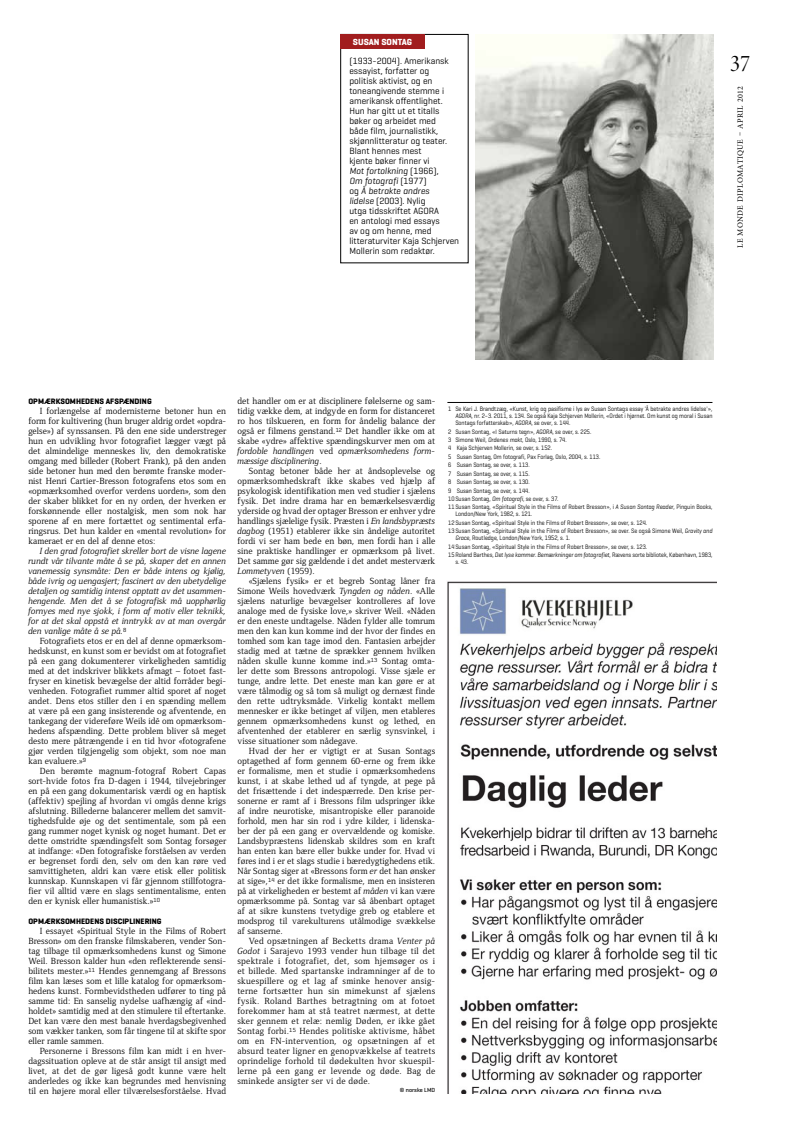
<style>
.page{position:relative;width:794px;height:1134px;background:#fff}
.page>*{position:absolute;margin:0;border:0;box-sizing:border-box;transform-origin:0 0}
.t1{font:24px "Minion Pro Cn Disp";color:#000}
.t2{font:9.2px/10px "Foundry Form Serif";letter-spacing:.005em;color:#000;text-align:justify}
.t3{font:9.2px/10px "Geogrotesque";color:#000}
.t4{font:italic 9.2px/10px "Foundry Form Serif";letter-spacing:.005em;color:#000;text-align:justify}
.t5{font:700 9px "Geogrotesque";color:#fff}
.t6{font:700 8px "Geogrotesque";letter-spacing:.005em;color:#000}
.t7{font:8px "Minion Pro";letter-spacing:.035em;color:#000}
.t8{font:6.5px/8.4px "Geogrotesque";color:#000;scale:.9 1}
.t9{font:500 6px "Geogrotesque";color:#000}
.s1{font-style:italic}
</style>
<div class="page">
<hr style="left:447px;top:402px;width:265px;height:1px;background:#000">
<img style="left:476px;top:35px;width:237px;height:324px">
<img style="left:447px;top:581px;width:269px;height:512px">
<div style="left:340px;top:34px;width:128px;height:229px;border:1px solid #000"></div>
<div style="left:340px;top:34px;width:84px;height:15px;background:#a11d1e"></div>
<p class="t5" style="left:353px;top:36px;width:61px">SUSAN SONTAG</p>
<p class="t3" style="left:349px;top:56px;width:111px">(1933-2004). Amerikansk essayist, forfatter og politisk aktivist, og en toneangivende stemme i amerikansk offentlighet.<br>Hun har gitt ut et titalls bøker og arbeidet med<br>både film, journalistikk, skjønnlitteratur og teater.<br>Blant hennes mest<br>kjente bøker finner vi<br><span class="s1">Mot fortolkning</span> (1966),<br><span class="s1">Om fotografi</span> (1977)<br>og <span class="s1">Å betrakte andres<br>lidelse</span> (2003). Nylig<br>utga tidsskriftet AGORA<br>en antologi med essays<br>av og om henne, med litteraturviter Kaja Schjerven<br>Mollerin som redaktør.</p>
<h1 class="t1" style="left:730px;top:49px;width:21px">37</h1>
<p class="t7" style="left:735px;top:248px;width:164px;rotate:-90deg">LE MONDE DIPLOMATIQUE – APRIL 2012</p>
<p class="t6" style="left:28px;top:396px;width:125px">OPMÆRKSOMHEDENS AFSPÆNDING</p>
<p class="t2" style="left:28px;top:406px;width:199px;text-indent:11px">I forlængelse af modernisterne betoner hun en form for kultivering (hun bruger aldrig ordet «opdra&shy;gelse») af synssansen. På den ene side understreger hun en udvikling hvor fotografiet lægger vægt på det almindelige menneskes liv, den demokratiske omgang med billeder (Robert Frank), på den anden side betoner hun med den berømte franske moder&shy;nist Henri Cartier-Bresson fotografens etos som en «opmærksomhed overfor verdens uorden», som den der skaber blikket for en ny orden, der hverken er forskønnende eller nostalgisk, men som nok har sporene af en mere fortættet og sentimental erfa&shy;ringsrus. Det hun kalder en «mental revolution» for kameraet er en del af denne etos:</p>
<p class="t4" style="left:28px;top:546px;width:199px;text-indent:11px">I den grad fotografiet skreller bort de visne lagene rundt vår tilvante måte å se på, skaper det en annen vanemessig synsmåte: Den er både intens og kjølig, både ivrig og uengasjert; fascinert av den ubetydelige detaljen og samtidig intenst opptatt av det usammen&shy;hengende. Men det å se fotografisk må uopphørlig fornyes med nye sjokk, i form af motiv eller teknikk, for at det skal oppstå et inntrykk av at man overgår den vanlige måte å se på.<sup>8</sup></p>
<p class="t2" style="left:28px;top:636px;width:199px;text-indent:11px">Fotografiets etos er en del af denne opmærksom&shy;hedskunst, en kunst som er bevidst om at fotografiet på een gang dokumenterer virkeligheden samtidig med at det indskriver blikkets afmagt – fotoet fast&shy;fryser en kinetisk bevægelse der altid forråder begi&shy;venheden. Fotografiet rummer altid sporet af noget andet. Dens etos stiller den i en spænding mellem at være på een gang insisterende og afventende, en tankegang der videreføre Weils idé om opmærksom&shy;hedens afspænding. Dette problem bliver så meget desto mere påtrængende i en tid hvor «fotografene gjør verden tilgjengelig som objekt, som noe man kan evaluere.»<sup>9</sup></p>
<p class="t2" style="left:28px;top:766px;width:199px;text-indent:11px">Den berømte magnum-fotograf Robert Capas sort-hvide fotos fra D-dagen i 1944, tilvejebringer en på een gang dokumentarisk værdi og en haptisk (affektiv) spejling af hvordan vi omgås denne krigs afslutning. Billederne balancerer mellem det samvit&shy;tighedsfulde øje og det sentimentale, som på een gang rummer noget kynisk og noget humant. Det er dette omstridte spændingsfelt som Sontag forsøger at indfange: «Den fotografiske forståelsen av verden er begrenset fordi den, selv om den kan røre ved samvittigheten, aldri kan være etisk eller politisk kunnskap. Kunnskapen vi får gjennom stillfotogra&shy;fier vil alltid være en slags sentimentalisme, enten den er kynisk eller humanistisk.»<sup>10</sup></p>
<p class="t6" style="left:28px;top:916px;width:135px">OPMÆRKSOMHEDENS DISCIPLINERING</p>
<p class="t2" style="left:28px;top:926px;width:199px;text-indent:11px">I essayet «Spiritual Style in the Films of Robert Bresson» om den franske filmskaberen, vender Son&shy;tag tilbage til opmærksomhedens kunst og Simone Weil. Bresson kalder hun «den reflekterende sensi&shy;bilitets mester.»<sup>11</sup> Hendes gennemgang af Bressons film kan læses som et lille katalog for opmærksom&shy;hedens kunst. Formbevidstheden udfører to ting på samme tid: En sanselig nydelse uafhængig af «ind&shy;holdet» samtidig med at den stimulere til eftertanke.<br>Det kan være den mest banale hverdagsbegivenhed som vækker tanken, som får tingene til at skifte spor eller ramle sammen.</p>
<p class="t2" style="left:28px;top:1046px;width:199px;text-indent:11px">Personerne i Bressons film kan midt i en hver&shy;dagssituation opleve at de står ansigt til ansigt med livet, at det de gør ligeså godt kunne være helt anderledes og ikke kan begrundes med henvisning til en højere moral eller tilværelsesforståelse. Hvad</p>
<p class="t2" style="left:237px;top:396px;width:199px">det handler om er at disciplinere følelserne og sam&shy;tidig vække dem, at indgyde en form for distanceret ro hos tilskueren, en form for åndelig balance der også er filmens genstand.<sup>12</sup> Det handler ikke om at skabe «ydre» affektive spændingskurver men om at <span class="s1">fordoble handlingen</span> ved <span class="s1">opmærksomhedens form&shy;mæssige disciplinering</span>.</p>
<p class="t2" style="left:237px;top:466px;width:199px;text-indent:11px">Sontag betoner både her at åndsoplevelse og opmærksomhedskraft ikke skabes ved hjælp af psykologisk identifikation men ved studier i sjælens fysik. Det indre drama har en bemærkelsesværdig yderside og hvad der optager Bresson er enhver ydre handlings sjælelige fysik. Præsten i <span class="s1">En landsbypræsts dagbog</span> (1951) etablerer ikke sin åndelige autoritet fordi vi ser ham bede en bøn, men fordi han i alle sine praktiske handlinger er opmærksom på livet.<br>Det samme gør sig gældende i det andet mesterværk <span class="s1">Lommetyven</span> (1959).</p>
<p class="t2" style="left:237px;top:576px;width:199px;text-indent:11px">«Sjælens fysik» er et begreb Sontag låner fra Simone Weils hovedværk <span class="s1">Tyngden og nåden</span>. «Alle sjælens naturlige bevægelser kontrolleres af love analoge med de fysiske love,» skriver Weil. «Nåden er den eneste undtagelse. Nåden fylder alle tomrum men den kan kun komme ind der hvor der findes en tomhed som kan tage imod den. Fantasien arbejder stadig med at tætne de sprækker gennem hvilken nåden skulle kunne komme ind.»<sup>13</sup> Sontag omta&shy;ler dette som Bressons antropologi. Visse sjæle er tunge, andre lette. Det eneste man kan gøre er at være tålmodig og så tom så muligt og dernæst finde den rette udtryksmåde. Virkelig kontakt mellem mennesker er ikke betinget af viljen, men etableres gennem opmærksomhedens kunst og lethed, en afventenhed der etablerer en særlig synsvinkel, i visse situationer som nådegave.</p>
<p class="t2" style="left:237px;top:746px;width:199px;text-indent:11px">Hvad der her er vigtigt er at Susan Sontags optagethed af form gennem 60-erne og frem ikke er formalisme, men et studie i opmærksomhedens kunst, i at skabe lethed ud af tyngde, at pege på det frisættende i det indespærrede. Den krise per&shy;sonerne er ramt af i Bressons film udspringer ikke af indre neurotiske, misantropiske eller paranoide forhold, men har sin rod i ydre kilder, i lidenska&shy;ber der på een gang er overvældende og komiske.<br>Landsbypræstens lidenskab skildres som en kraft han enten kan bære eller bukke under for. Hvad vi føres ind i er et slags studie i bæredygtighedens etik.<br>Når Sontag siger at «Bressons form <span class="s1">er</span> det han ønsker at sige»,<sup>14</sup> er det ikke formalisme, men en insisteren på at virkeligheden er bestemt af <span class="s1">måden</span> vi kan være opmærksomme på. Sontag var så åbenbart optaget af at sikre kunstens tvetydige greb og etablere et modsprog til varekulturens utålmodige svækkelse af sanserne.</p>
<p class="t2" style="left:237px;top:936px;width:199px;text-indent:11px">Ved opsætningen af Becketts drama <span class="s1">Venter på Godot</span> i Sarajevo 1993 vender hun tilbage til det spektrale i fotografiet, det, som hjemsøger os i et billede. Med spartanske indramninger af de to skuespillere og et lag af sminke henover ansig&shy;terne fortsætter hun sin mimekunst af sjælens fysik. Roland Barthes betragtning om at fotoet forekommer ham at stå teatret nærmest, at dette sker gennem et relæ: nemlig Døden, er ikke gået Sontag forbi.<sup>15</sup> Hendes politiske aktivisme, håbet om en FN-intervention, og opsætningen af et absurd teater ligner en genopvækkelse af teatrets oprindelige forhold til dødekulten hvor skuespil&shy;lerne på een gang er levende og døde. Bag de sminkede ansigter ser vi de døde.</p>
<p class="t9" style="left:400px;top:1086px;width:37px">© norske LMD</p>
<p class="t8" style="left:455px;top:405px;width:287px;line-height:7px;text-align:justify;text-indent:-7px">1 Se Kari J. Brandtzæg, «Kunst, krig og pasifisme i lys av Susan Sontags essay 'Å betrakte andres lidelse'», <span class="s1">AGORA</span>, nr. 2–3. 2011, s. 134. Se også Kaja Schjerven Mollerin, «Ordet i hjørnet. Om kunst og moral i Susan Sontags forfatterskab», <span class="s1">AGORA,</span> se over, s. 144.</p>
<p class="t8" style="left:448px;top:427px;width:295px">2 Susan Sontag, «I Saturns tegn», <span class="s1">AGORA,</span> se over, s. 225.<br>3 Simone Weil, <span class="s1">Ordenes makt</span>, Oslo, 1990, s. 74.<br>4 Kaja Schjerven Mollerin, se over, s. 152.<br>5 Susan Sontag, Om fotografi, Pax Forlag, Oslo, 2004, s. 113.<br>6 Susan Sontag, se over, s. 113.<br>7 Susan Sontag, se over, s. 115.<br>8 Susan Sontag, se over, s. 130.<br>9 Susan Sontag, se over, s. 144.<br>10Susan Sontag, <span class="s1">Om fotografi,</span> se over, s. 37.<br>11Susan Sontag, «Spiritual Style in the Films of Robert Bresson», i <span class="s1">A Susan Sontag Reader</span>, Pinguin Books,</p>
<p class="t8" style="left:448px;top:510px;width:295px;text-indent:7px">London/New York, 1982, s. 121.<br>12Susan Sontag, «Spiritual Style in the Films of Robert Bresson», se over, s. 124.<br>13Susan Sontag, «Spiritual Style in the Films of Robert Bresson», se over. Se også Simone Weil, <span class="s1">Gravity and</span></p>
<p class="t8" style="left:448px;top:534px;width:295px;text-indent:7px"><span class="s1">Grace</span>, Routledge, London/New York, 1952, s. 1.<br>14Susan Sontag, «Spiritual Style in the Films of Robert Bresson», se over, s. 123.<br>15Roland Barthes, <span class="s1">Det lyse kammer. Bemærkninger om fotografiet</span>, Rævens sorte bibliotek, København, 1983,</p>
<p class="t8" style="left:455px;top:557px;width:16px">s. 43.</p>
</div>
